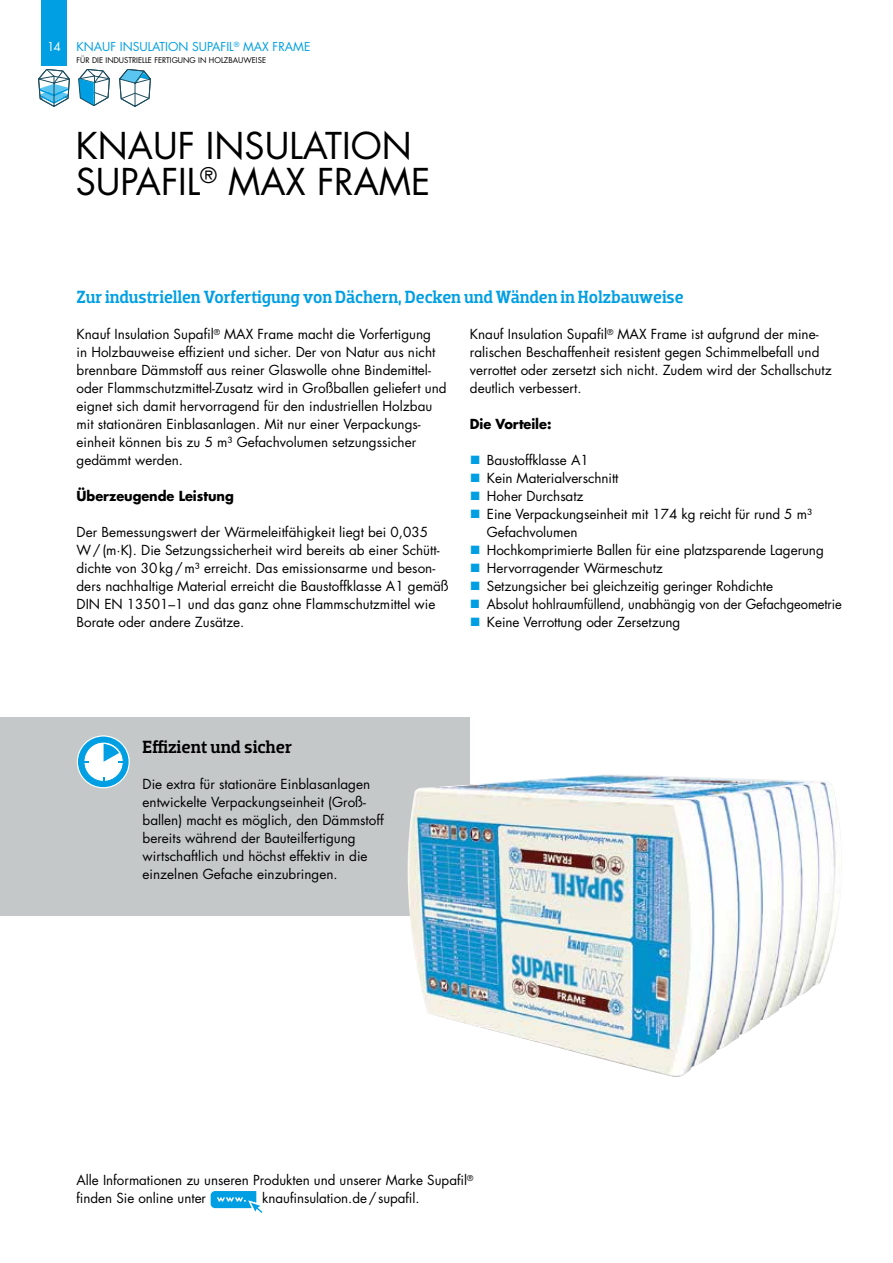
<style>
.page{position:relative;width:893px;height:1263px;background:#fff}
.page>*{position:absolute;margin:0;border:0;box-sizing:border-box;transform-origin:0 0}
.t1{font:36px/36px "Futura Std";color:#000}
.t2{font:500 18px "Dobra Slab";letter-spacing:-.005em;color:#009fe3;scale:.96 1}
.t3{font:500 18px "Dobra Slab";color:#000}
.t4{font:13.5px/18px "Futura Std";color:#000}
.t5{font:13.5px "Futura Std";color:#000;scale:.96 1}
.t6{font:700 13.5px "Futura Std";letter-spacing:-.005em;color:#000;scale:.96 1}
.t7{font:12px "Futura Std";color:#009fe3}
.t8{font:12px "Futura Std";color:#fff}
.t9{font:7.65px "Futura Std";color:#000}
.s1{font-family:"Arial";font-size:18px;color:#009fe3}
</style>
<div class="page">
<svg style="left:119px;top:69px;width:32px;height:38px"></svg>
<svg style="left:78px;top:69px;width:32px;height:37px"></svg>
<svg style="left:38px;top:69px;width:32px;height:38px"></svg>
<div style="left:0;top:717px;width:470px;height:198px;background:#c4c8c9"></div>
<svg style="left:77px;top:736px;width:52px;height:52px"></svg>
<div style="left:77px;top:735px;width:53px;height:53px;border:1px solid #fff;border-radius:50%"></div>
<div style="left:84px;top:742px;width:39px;height:39px;background:#fff;border-radius:50%"></div>
<div style="left:84px;top:742px;width:39px;height:40px;border:1px solid #009fe3;border-radius:50%"></div>
<svg style="left:104px;top:744px;width:22px;height:18px"></svg>
<svg style="left:211px;top:1191px;width:51px;height:22px"></svg>
<img style="left:408px;top:774px;width:434px;height:303px">
<div style="left:41px;top:0;width:26px;height:65px;background:#009fe3"></div>
<p class="t8" style="left:47px;top:39px;width:15px">14</p>
<p class="t7" style="left:77px;top:39px;width:235px">KNAUF INSULATION SUPAFIL<sup>®</sup> MAX FRAME</p>
<p class="t9" style="left:77px;top:55px;width:191px">FÜR DIE INDUSTRIELLE FERTIGUNG IN HOLZBAUWEISE</p>
<h1 class="t1" style="left:76px;top:128px;width:356px">KNAUF INSULATION<br>SUPAFIL<sup>®</sup> MAX FRAME</h1>
<h2 class="t2" style="left:77px;top:286px;width:634px">Zur industriellen Vorfertigung von Dächern, Decken und Wänden in Holzbauweise</h2>
<p class="t4" style="left:77px;top:325px;width:372px">Knauf Insulation Supafil<sup>®</sup> MAX Frame macht die Vorfertigung<br>in Holzbauweise effizient und sicher. Der von Natur aus nicht brennbare Dämmstoff aus reiner Glaswolle ohne Bindemittel&shy;oder Flammschutzmittel-Zusatz wird in Großballen geliefert und eignet sich damit hervorragend für den industriellen Holzbau mit stationären Einblasanlagen. Mit nur einer Verpackungs&shy;einheit können bis zu 5 m³ Gefachvolumen setzungssicher gedämmt werden.</p>
<p class="t6" style="left:77px;top:487px;width:165px">Überzeugende Leistung</p>
<p class="t4" style="left:77px;top:523px;width:374px">Der Bemessungswert der Wärmeleitfähigkeit liegt bei 0,035<br>W/(m·K). Die Setzungssicherheit wird bereits ab einer Schütt&shy;dichte von 30kg/m³ erreicht. Das emissionsarme und beson&shy;ders nachhaltige Material erreicht die Baustoffklasse A1 gemäß DIN EN 13501–1 und das ganz ohne Flammschutzmittel wie Borate oder andere Zusätze.</p>
<p class="t4" style="left:470px;top:325px;width:363px">Knauf Insulation Supafil<sup>®</sup> MAX Frame ist aufgrund der mine&shy;ralischen Beschaffenheit resistent gegen Schimmelbefall und verrottet oder zersetzt sich nicht. Zudem wird der Schallschutz deutlich verbessert.</p>
<p class="t6" style="left:470px;top:415px;width:86px">Die Vorteile:</p>
<p class="t4" style="left:470px;top:451px;width:120px"><span class="s1">■</span> Baustoffklasse A1</p>
<p class="t4" style="left:470px;top:469px;width:150px"><span class="s1">■</span> Kein Materialverschnitt</p>
<p class="t4" style="left:470px;top:487px;width:115px"><span class="s1">■</span> Hoher Durchsatz</p>
<p class="t4" style="left:487px;top:505px;width:327px;text-indent:-17px"><span class="s1">■</span> Eine Verpackungseinheit mit 174 kg reicht für rund 5 m³<br>Gefachvolumen</p>
<p class="t4" style="left:470px;top:541px;width:355px"><span class="s1">■</span> Hochkomprimierte Ballen für eine platzsparende Lagerung</p>
<p class="t4" style="left:470px;top:559px;width:194px"><span class="s1">■</span> Hervorragender Wärmeschutz</p>
<p class="t4" style="left:470px;top:577px;width:305px"><span class="s1">■</span> Setzungsicher bei gleichzeitig geringer Rohdichte</p>
<p class="t5" style="left:470px;top:595px;width:389px"><span class="s1">■</span> Absolut hohlraumfüllend, unabhängig von der Gefachgeometrie</p>
<p class="t4" style="left:470px;top:613px;width:212px"><span class="s1">■</span> Keine Verrottung oder Zersetzung</p>
<h2 class="t3" style="left:143px;top:736px;width:151px">Effizient und sicher</h2>
<p class="t4" style="left:143px;top:775px;width:243px">Die extra für stationäre Einblasanlagen entwickelte Verpackungseinheit (Groß&shy;ballen) macht es möglich, den Dämmstoff bereits während der Bauteilfertigung wirtschaftlich und höchst effektiv in die einzelnen Gefache einzubringen.</p>
<p class="t4" style="left:77px;top:1171px;width:398px">Alle Informationen zu unseren Produkten und unserer Marke Supafil<sup>® </sup>finden Sie online unter</p>
<p class="t4" style="left:262px;top:1189px;width:159px">knaufinsulation.de/supafil.</p>
</div>
